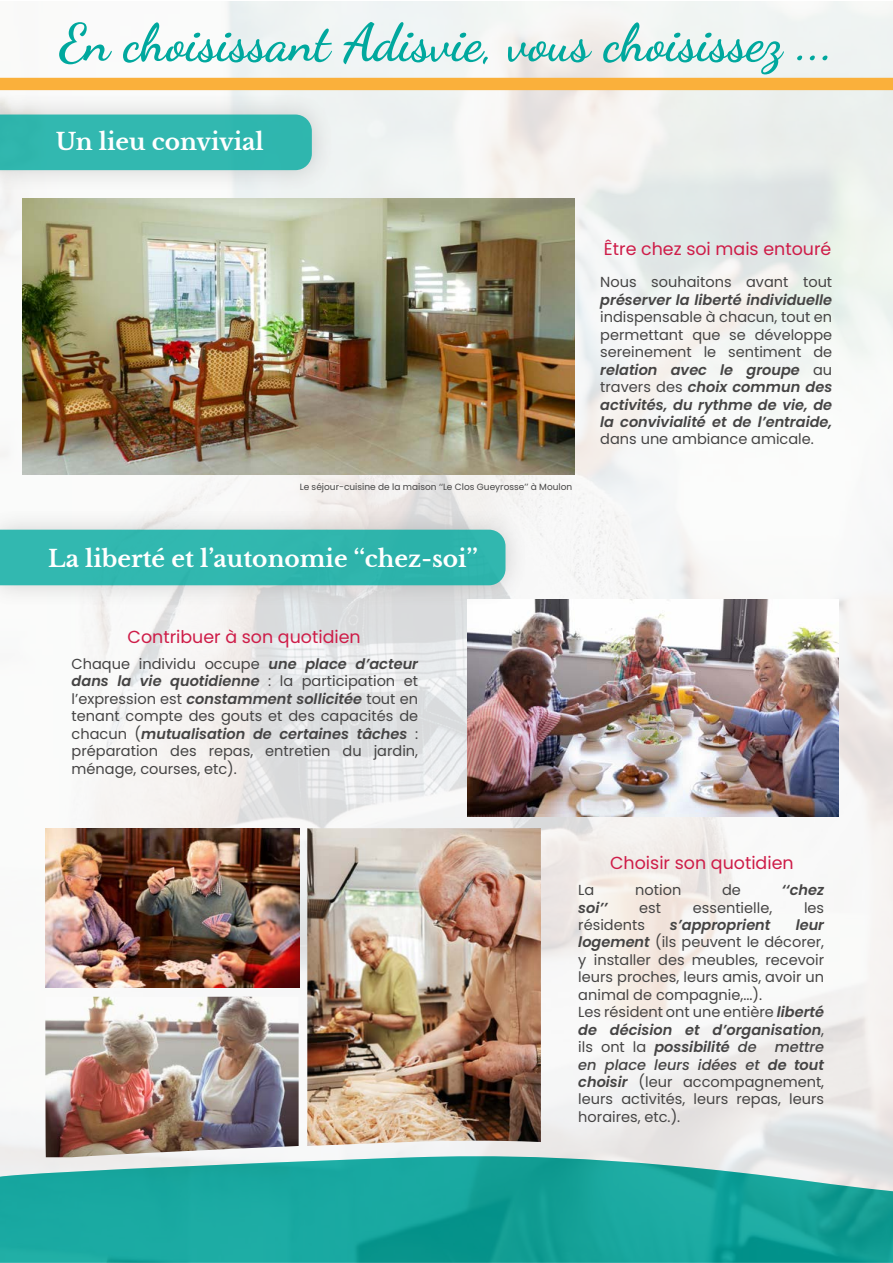
<style>
.page{position:relative;width:893px;height:1263px;background:#fff}
.page>*{position:absolute;margin:0;border:0;box-sizing:border-box;transform-origin:0 0}
.t1{font:52.35px "Dancing Script";color:#00a89e}
.t2{font:700 23.25px "Libre Baskerville";color:#fff}
.t3{font:17.4px "Poppins";color:#ce1c48}
.t4{font:14.55px/17.4px "Poppins";color:#454444;text-align:justify}
.t5{font:italic 600 14.55px/17.4px "Poppins";color:#454444;text-align:justify}
.t6{font:9px "Poppins";color:#454444}
.s1{font-weight:600;font-style:italic}
.s2{font-weight:400;font-style:normal}
.s3{font-weight:500;font-style:italic}
</style>
<div class="page">
<img style="left:0;top:1px;width:893px;height:1120px">
<img style="left:45px;top:997px;width:254px;height:124px">
<img style="left:307px;top:828px;width:234px;height:293px">
<img style="left:46px;top:828px;width:253px;height:159px">
<svg style="left:0;top:1121px;width:893px;height:142px;background:#4ea9a2"></svg>
<img style="left:0;top:1156px;width:893px;height:35px">
<img style="left:468px;top:600px;width:371px;height:217px">
<div style="left:0;top:78px;width:893px;height:12px;background:#fab03b"></div>
<div style="left:0;top:91px;width:335px;height:102px;background:#706f6f;opacity:.38"></div>
<div style="left:0;top:115px;width:312px;height:55px;background:#32b8b0"></div>
<div style="left:0;top:506px;width:529px;height:102px;background:#706f6f;opacity:.38"></div>
<div style="left:0;top:530px;width:505px;height:55px;background:#31b7af"></div>
<img style="left:23px;top:199px;width:551px;height:276px">
<h1 class="t1" style="left:59px;top:2px;width:776px">En choisissant Adisvie, vous choisissez ...</h1>
<h2 class="t2" style="left:56px;top:128px;width:209px">Un lieu convivial</h2>
<p class="t6" style="left:300px;top:482px;width:274px">Le séjour-cuisine de la maison ‘‘Le Clos Gueyrosse’’ à Moulon</p>
<h2 class="t2" style="left:48px;top:544px;width:431px">La liberté et l’autonomie ‘‘chez-soi’’</h2>
<p class="t3" style="left:128px;top:627px;width:235px">Contribuer à son quotidien</p>
<p class="t4" style="left:72px;top:655px;width:348px">Chaque individu occupe <span class="s1">une place d’acteur dans la vie quotidienne</span> : la participation et l’expression est <span class="s1">constamment sollicitée</span> tout en tenant compte des gouts et des capacités de chacun (<span class="s1">mutualisation de certaines tâches</span> : préparation des repas, entretien du jardin, ménage, courses, etc).</p>
<p class="t3" style="left:604px;top:239px;width:229px">Être chez soi mais entouré</p>
<p class="t4" style="left:600px;top:274px;width:233px">Nous souhaitons avant tout</p>
<p class="t5" style="left:600px;top:291px;width:233px">préserver la liberté individuelle</p>
<p class="t5" style="left:600px;top:309px;width:233px"><span class="s2">indispensable à chacun, tout en permettant que se développe sereinement le sentiment de </span>relation avec le groupe <span class="s2">au travers des</span> choix commun des activités, du rythme de vie, de la convivialité et de l’entraide,</p>
<p class="t4" style="left:600px;top:431px;width:215px">dans une ambiance amicale.</p>
<p class="t3" style="left:610px;top:853px;width:185px">Choisir son quotidien</p>
<p class="t4" style="left:578px;top:881px;width:18px">La</p>
<p class="t4" style="left:635px;top:881px;width:48px">notion</p>
<p class="t4" style="left:722px;top:881px;width:20px">de</p>
<p class="t5" style="left:782px;top:881px;width:44px">‘‘chez</p>
<p class="t5" style="left:578px;top:899px;width:31px">soi’’</p>
<p class="t4" style="left:639px;top:899px;width:23px">est</p>
<p class="t4" style="left:693px;top:899px;width:81px">essentielle,</p>
<p class="t4" style="left:804px;top:899px;width:22px">les</p>
<p class="t4" style="left:578px;top:916px;width:68px">résidents</p>
<p class="t5" style="left:670px;top:916px;width:102px">s’approprient</p>
<p class="t4" style="left:578px;top:916px;width:247px;text-align:left;text-indent:217px"><span class="s1">leur logement</span> (ils peuvent le décorer, y installer des meubles, recevoir leurs proches, leurs amis, avoir un animal de compagnie,...).<br>Les résident ont une entière <span class="s1">liberté de décision et d’organisation</span>, ils ont la <span class="s1">possibilité</span> <span class="s3">de mettre en place leurs idées et</span> <span class="s1">de tout choisir</span> (leur accompagnement, leurs activités, leurs repas, leurs horaires, etc.).</p>
</div>
